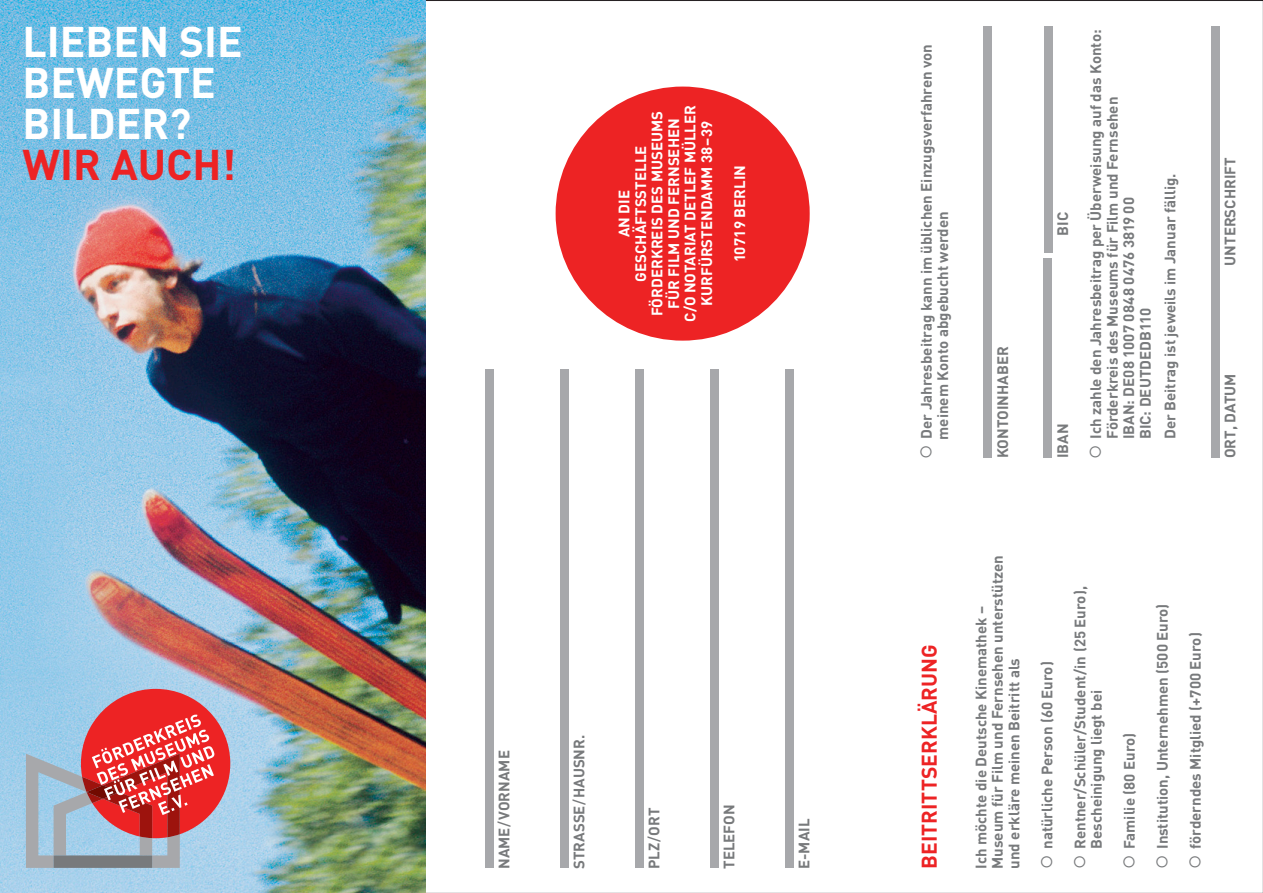
<style>
.page{position:relative;width:1263px;height:893px;background:#fff}
.page>*{position:absolute;margin:0;border:0;box-sizing:border-box;transform-origin:0 0}
.t1{font:700 42.45px/41.2px "DIN";color:#fff}
.t2{font:700 42.45px "DIN";color:#ed2324}
.t3{font:700 21px "DIN";color:#ed2324}
.t4{font:700 15px/16.5px "DIN";color:#787a7c}
.t5{font:700 15px/16.5px "DIN";color:#fff;text-align:center}
.s1{font-weight:500}
</style>
<div class="page">
<div style="left:485px;top:369px;width:8px;height:499px;background:#a7a8ab"></div>
<div style="left:560px;top:369px;width:9px;height:499px;background:#a7a8ab"></div>
<div style="left:635px;top:369px;width:9px;height:499px;background:#a7a8ab"></div>
<div style="left:710px;top:369px;width:9px;height:499px;background:#a7a8ab"></div>
<div style="left:785px;top:369px;width:9px;height:499px;background:#a7a8ab"></div>
<div style="left:556px;top:87px;width:254px;height:254px;background:#ed2324;border-radius:50%"></div>
<img style="left:0;top:0;width:426px;height:893px">
<svg style="left:26px;top:689px;width:204px;height:179px;background:#c0848f"></svg>
<div style="left:1043px;top:258px;width:9px;height:199px;background:#a7a8ab"></div>
<div style="left:983px;top:26px;width:9px;height:431px;background:#a7a8ab"></div>
<div style="left:1211px;top:26px;width:8px;height:431px;background:#a7a8ab"></div>
<div style="left:1044px;top:26px;width:8px;height:227px;background:#a7a8ab"></div>
<h1 class="t1" style="left:23px;top:19px;width:222px">LIEBEN SIE<br>BEWEGTE<br>BILDER?</h1>
<h1 class="t2" style="left:23px;top:137px;width:215px">WIR AUCH!</h1>
<p class="t5" style="left:615px;top:322px;width:219px;rotate:-90deg">AN DIE<br>GESCHÄFTSSTELLE<br>FÖRDERKREIS DES MUSEUMS<br>FÜR FILM UND FERNSEHEN<br>C/O NOTARIAT DETLEF MÜLLER<br>KURFÜRSTENDAMM 38–39</p>
<p class="t5" style="left:731px;top:262px;width:98px;rotate:-90deg">10719 BERLIN</p>
<p class="t4" style="left:495px;top:869px;width:120px;rotate:-90deg">NAME<span class="s1">/</span>VORNAME</p>
<p class="t4" style="left:570px;top:869px;width:136px;rotate:-90deg">STRASSE<span class="s1">/</span>HAUSNR.</p>
<p class="t4" style="left:645px;top:869px;width:63px;rotate:-90deg">PLZ<span class="s1">/</span>ORT</p>
<p class="t4" style="left:720px;top:869px;width:66px;rotate:-90deg">TELEFON</p>
<p class="t4" style="left:795px;top:869px;width:52px;rotate:-90deg">E-MAIL</p>
<p class="t4" style="left:917px;top:440px;width:397px;rotate:-90deg">DER JAHRESBEITRAG KANN IM ÜBLICHEN EINZUGSVERFAHREN VON<br>MEINEM KONTO ABGEBUCHT WERDEN</p>
<p class="t4" style="left:994px;top:458px;width:113px;rotate:-90deg">KONTOINHABER</p>
<p class="t4" style="left:1054px;top:236px;width:23px;rotate:-90deg">BIC</p>
<p class="t4" style="left:1054px;top:458px;width:34px;rotate:-90deg">I BAN</p>
<p class="t4" style="left:1087px;top:439px;width:411px;rotate:-90deg">ICH ZAHLE DEN JAHRESBEITRAG PER ÜBERWEISUNG AUF DAS KONTO:<br>FÖRDERKREIS DES MUSEUMS FÜR FILM UND FERNSEHEN<br>I BAN : DE08 1007 0848 0476 3819 00<br>BIC: DEUTDEDB110</p>
<p class="t4" style="left:1161px;top:439px;width:267px;rotate:-90deg">DER BEITRAG IST JEWEILS IM JANUAR FÄLLIG.</p>
<p class="t4" style="left:1221px;top:266px;width:110px;rotate:-90deg">UNTERSCHRIFT</p>
<p class="t4" style="left:1221px;top:458px;width:84px;rotate:-90deg">ORT, DATUM</p>
<h2 class="t3" style="left:915px;top:869px;width:223px;rotate:-90deg">BEITRITTSERKLÄRUNG</h2>
<p class="t4" style="left:972px;top:869px;width:315px;rotate:-90deg">ICH MÖCHTE DIE DEUTSCHE KINEMATHEK –<br>MUSEUM FÜR FILM UND FERNSEHEN UNTERSTÜTZEN<br>UND ERKLÄRE MEINEN BEITRITT ALS</p>
<p class="t4" style="left:1038px;top:849px;width:189px;rotate:-90deg">NATÜRLICHE PERSON (60 EURO)</p>
<p class="t4" style="left:1071px;top:849px;width:264px;rotate:-90deg">RENTNER/SCHÜLER/STUDENT/IN (25 EURO),<br>BESCHEINIGUNG LIEGT BEI</p>
<p class="t4" style="left:1120px;top:849px;width:118px;rotate:-90deg">FAMILIE (80 EURO)</p>
<p class="t4" style="left:1153px;top:849px;width:247px;rotate:-90deg">I NSTITUTION, UNTERNEHMEN (500 EURO)</p>
<p class="t4" style="left:1186px;top:849px;width:218px;rotate:-90deg">FÖRDERNDES MITGLIED (+700 EURO)</p>
</div>
